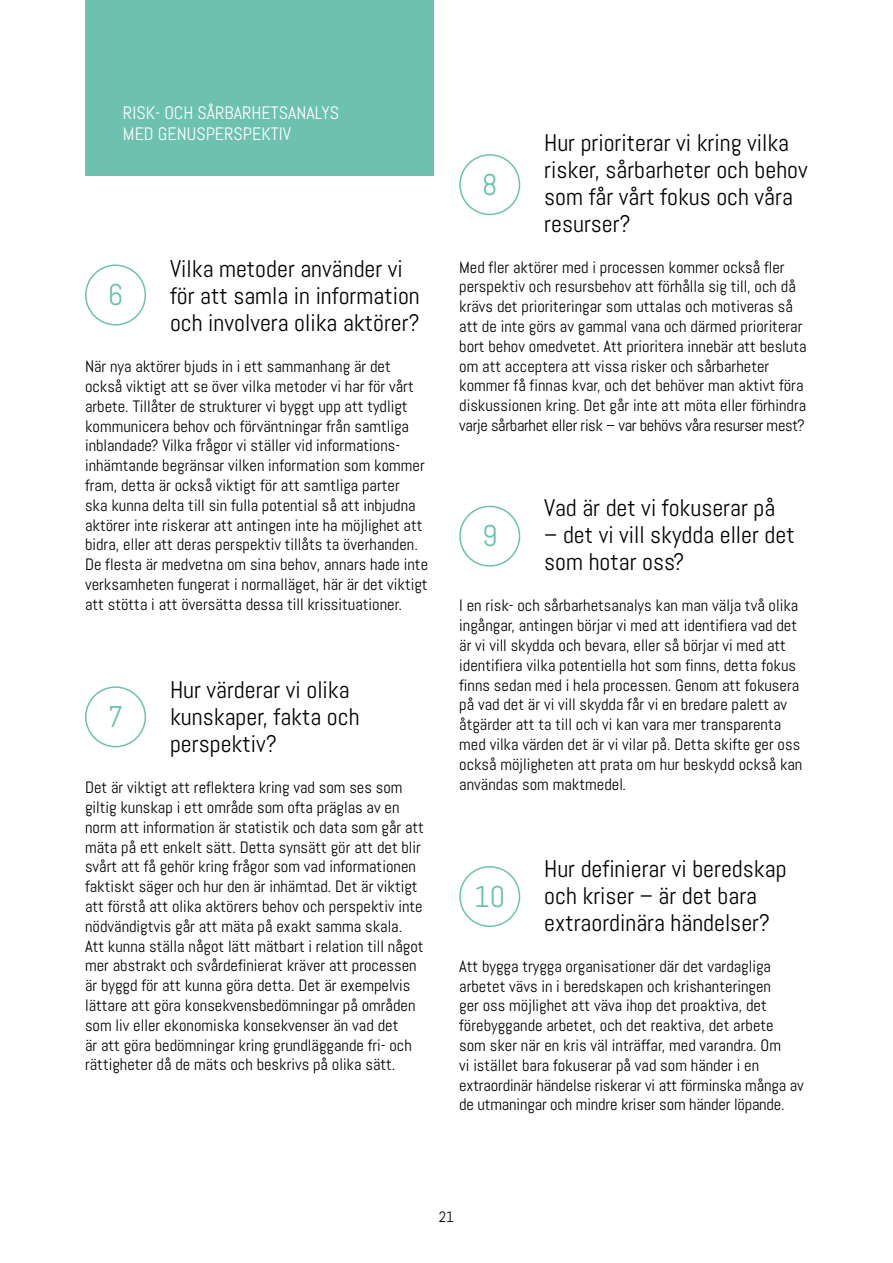
<style>
.page{position:relative;width:893px;height:1263px;background:#fff}
.page>*{position:absolute;margin:0;border:0;box-sizing:border-box;transform-origin:0 0}
.t1{font:30px "Abel";color:#6cc1b0}
.t2{font:24px/27px "Abel";color:#000}
.t3{font:18px/21.6px "Abel";color:#fff}
.t4{font:16.5px/19.8px "Abel";color:#000}
.t5{font:15px "Abel";color:#000}
</style>
<div class="page">
<div style="left:85px;top:264px;width:61px;height:61px;border:2px solid #6cc1b0;border-radius:50%"></div>
<div style="left:85px;top:686px;width:61px;height:61px;border:2px solid #6cc1b0;border-radius:50%"></div>
<div style="left:459px;top:154px;width:61px;height:61px;border:2px solid #6cc1b0;border-radius:50%"></div>
<div style="left:459px;top:506px;width:61px;height:61px;border:2px solid #6cc1b0;border-radius:50%"></div>
<div style="left:459px;top:866px;width:61px;height:61px;border:2px solid #6cc1b0;border-radius:50%"></div>
<div style="left:85px;top:0;width:349px;height:175px;background:#6cc1b0"></div>
<p class="t3" style="left:123px;top:102px;width:218px">RISK- OCH SÅRBARHETSANALYS<br>MED GENUSPERSPEKTIV</p>
<h2 class="t2" style="left:170px;top:255px;width:251px">Vilka metoder använder vi för att samla in information och involvera olika aktörer?</h2>
<p class="t4" style="left:85px;top:357px;width:345px">När nya aktörer bjuds in i ett sammanhang är det också viktigt att se över vilka metoder vi har för vårt arbete. Tillåter de strukturer vi byggt upp att tydligt kommunicera behov och förväntningar från samtliga inblandade? Vilka frågor vi ställer vid informations&shy;inhämtande begränsar vilken information som kommer fram, detta är också viktigt för att samtliga parter<br>ska kunna delta till sin fulla potential så att inbjudna aktörer inte riskerar att antingen inte ha möjlighet att bidra, eller att deras perspektiv tillåts ta överhanden.<br>De flesta är medvetna om sina behov, annars hade inte verksamheten fungerat i normalläget, här är det viktigt att stötta i att översätta dessa till krissituationer.</p>
<h1 class="t1" style="left:108px;top:276px;width:17px">6</h1>
<h2 class="t2" style="left:170px;top:676px;width:191px">Hur värderar vi olika kunskaper, fakta och perspektiv?</h2>
<p class="t4" style="left:85px;top:777px;width:340px">Det är viktigt att reflektera kring vad som ses som giltig kunskap i ett område som ofta präglas av en norm att information är statistik och data som går att mäta på ett enkelt sätt. Detta synsätt gör att det blir svårt att få gehör kring frågor som vad informationen faktiskt säger och hur den är inhämtad. Det är viktigt att förstå att olika aktörers behov och perspektiv inte nödvändigtvis går att mäta på exakt samma skala.<br>Att kunna ställa något lätt mätbart i relation till något mer abstrakt och svårdefinierat kräver att processen är byggd för att kunna göra detta. Det är exempelvis lättare att göra konsekvensbedömningar på områden som liv eller ekonomiska konsekvenser än vad det<br>är att göra bedömningar kring grundläggande fri- och rättigheter då de mäts och beskrivs på olika sätt.</p>
<h1 class="t1" style="left:108px;top:697px;width:17px">7</h1>
<h2 class="t2" style="left:544px;top:129px;width:265px">Hur prioriterar vi kring vilka risker, sårbarheter och behov som får vårt fokus och våra resurser?</h2>
<p class="t4" style="left:459px;top:257px;width:349px">Med fler aktörer med i processen kommer också fler perspektiv och resursbehov att förhålla sig till, och då krävs det prioriteringar som uttalas och motiveras så att de inte görs av gammal vana och därmed prioriterar bort behov omedvetet. Att prioritera innebär att besluta om att acceptera att vissa risker och sårbarheter kommer få finnas kvar, och det behöver man aktivt föra diskussionen kring. Det går inte att möta eller förhindra varje sårbarhet eller risk – var behövs våra resurser mest?</p>
<h1 class="t1" style="left:482px;top:165px;width:17px">8</h1>
<h2 class="t2" style="left:544px;top:494px;width:232px">Vad är det vi fokuserar på</h2>
<h2 class="t2" style="left:544px;top:521px;width:252px">– det vi vill skydda eller det som hotar oss?</h2>
<p class="t4" style="left:459px;top:596px;width:345px">I en risk- och sårbarhetsanalys kan man välja två olika ingångar, antingen börjar vi med att identifiera vad det är vi vill skydda och bevara, eller så börjar vi med att identifiera vilka potentiella hot som finns, detta fokus finns sedan med i hela processen. Genom att fokusera på vad det är vi vill skydda får vi en bredare palett av åtgärder att ta till och vi kan vara mer transparenta med vilka värden det är vi vilar på. Detta skifte ger oss också möjligheten att prata om hur beskydd också kan användas som maktmedel.</p>
<h1 class="t1" style="left:482px;top:517px;width:17px">9</h1>
<h2 class="t2" style="left:544px;top:855px;width:244px">Hur definierar vi beredskap och kriser – är det bara extraordinära händelser?</h2>
<p class="t4" style="left:459px;top:956px;width:346px">Att bygga trygga organisationer där det vardagliga arbetet vävs in i beredskapen och krishanteringen<br>ger oss möjlighet att väva ihop det proaktiva, det förebyggande arbetet, och det reaktiva, det arbete som sker när en kris väl inträffar, med varandra. Om<br>vi istället bara fokuserar på vad som händer i en extraordinär händelse riskerar vi att förminska många av de utmaningar och mindre kriser som händer löpande.</p>
<h1 class="t1" style="left:474px;top:877px;width:32px">10</h1>
<p class="t5" style="left:439px;top:1208px;width:17px">21</p>
</div>
